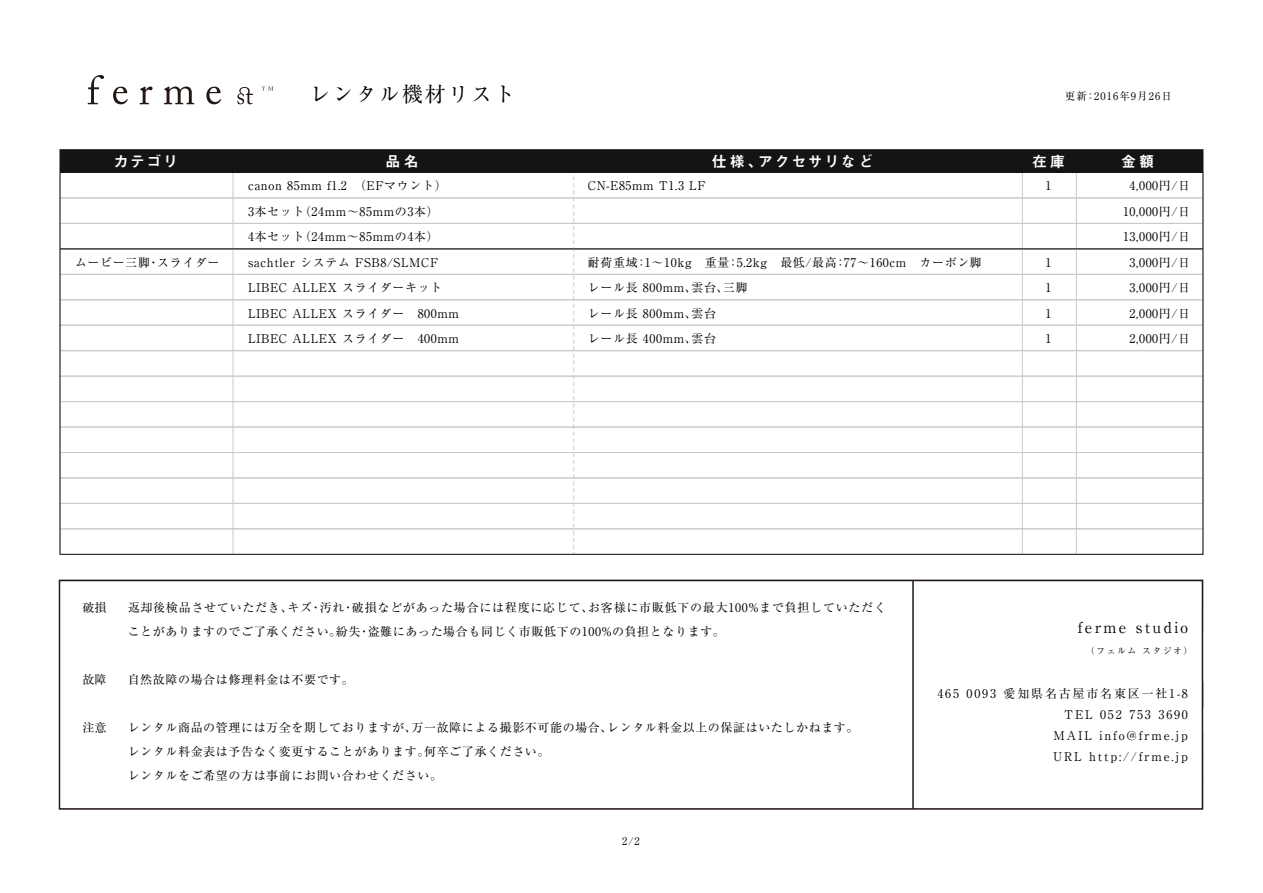
<style>
.page{position:relative;width:1263px;height:893px;background:#fff}
.page>*{position:absolute;margin:0;border:0;box-sizing:border-box;transform-origin:0 0}
.t1{font:21px "Ryumin Pr 5";letter-spacing:.1em;color:#000}
.t2{font:15px "Midashi Go Pr 5 MB31";letter-spacing:.1em;color:#fff}
.t3{font:15px "Ryumin Pr 5";letter-spacing:.15em;color:#000}
.t4{font:12px/25.5px "Ryumin Pr 5";letter-spacing:.05em;color:#000}
.t5{font:12px/21px "Ryumin Pr 5";letter-spacing:.15em;color:#000;text-align:right}
.t6{font:10.5px "Ryumin Pr 5";letter-spacing:.1em;color:#000}
.t7{font:8.85px "Ryumin Pr 5";letter-spacing:.15em;color:#000}
</style>
<div class="page">
<div style="left:60px;top:172px;width:1143px;height:26px;border:1px solid #c9caca"></div>
<div style="left:60px;top:198px;width:1143px;height:26px;border:1px solid #c9caca"></div>
<div style="left:60px;top:223px;width:1143px;height:26px;border:1px solid #c9caca"></div>
<div style="left:60px;top:248px;width:1143px;height:27px;border:1px solid #c9caca"></div>
<div style="left:60px;top:274px;width:1143px;height:26px;border:1px solid #c9caca"></div>
<div style="left:60px;top:299px;width:1143px;height:27px;border:1px solid #c9caca"></div>
<div style="left:60px;top:325px;width:1143px;height:26px;border:1px solid #c9caca"></div>
<div style="left:60px;top:350px;width:1143px;height:26px;border:1px solid #c9caca"></div>
<div style="left:60px;top:376px;width:1143px;height:26px;border:1px solid #c9caca"></div>
<div style="left:60px;top:401px;width:1143px;height:26px;border:1px solid #c9caca"></div>
<div style="left:60px;top:427px;width:1143px;height:26px;border:1px solid #c9caca"></div>
<div style="left:60px;top:452px;width:1143px;height:26px;border:1px solid #c9caca"></div>
<div style="left:60px;top:478px;width:1143px;height:26px;border:1px solid #c9caca"></div>
<div style="left:60px;top:503px;width:1143px;height:26px;border:1px solid #c9caca"></div>
<div style="left:60px;top:528px;width:1143px;height:27px;border:1px solid #c9caca"></div>
<div style="left:60px;top:579px;width:1143px;height:27px;border:1px solid #c9caca"></div>
<hr style="left:233px;top:150px;width:1px;height:404px;background:#c9caca">
<hr style="left:1022px;top:150px;width:1px;height:404px;background:#c9caca">
<hr style="left:1076px;top:150px;width:1px;height:404px;background:#c9caca">
<svg style="left:573px;top:172px;width:1px;height:381px"></svg>
<div style="left:60px;top:150px;width:1143px;height:22px;background:#141414"></div>
<svg style="left:88px;top:75px;width:16px;height:29px"></svg>
<svg style="left:140px;top:87px;width:13px;height:17px"></svg>
<svg style="left:164px;top:87px;width:30px;height:17px"></svg>
<svg style="left:237px;top:87px;width:16px;height:17px"></svg>
<svg style="left:261px;top:87px;width:12px;height:3px"></svg>
<svg style="left:113px;top:87px;width:15px;height:17px"></svg>
<svg style="left:206px;top:87px;width:15px;height:17px"></svg>
<hr style="left:60px;top:248px;width:1143px;height:1px;background:#141414">
<div style="left:59px;top:580px;width:1144px;height:230px;background:#fff;border:2px solid #231815"></div>
<hr style="left:912px;top:580px;width:2px;height:229px;background:#231815">
<h1 class="t1" style="left:309px;top:77px;width:207px">レンタル機材リスト</h1>
<p class="t6" style="left:1065px;top:88px;width:109px">更新：2016年9月26日</p>
<p class="t2" style="left:114px;top:149px;width:66px">カテゴリ</p>
<p class="t2" style="left:385px;top:149px;width:34px">品名</p>
<p class="t2" style="left:712px;top:149px;width:163px">仕様、アクセサリなど</p>
<p class="t2" style="left:1032px;top:149px;width:34px">在庫</p>
<p class="t2" style="left:1121px;top:149px;width:34px">金額</p>
<p class="t4" style="left:75px;top:248px;width:146px">ムービー三脚・スライダー</p>
<p class="t4" style="left:248px;top:172px;width:212px">canon 85mm f1.2　（EFマウント）<br>3本セット（24mm～85mmの3本）<br>4本セット（24mm～85mmの4本）sachtler システム FSB8/SLMCF<br>LIBEC ALLEX スライダーキット<br>LIBEC ALLEX スライダー　800mm<br>LIBEC ALLEX スライダー　400mm</p>
<p class="t4" style="left:588px;top:172px;width:119px">CN-E85mm T1.3 LF</p>
<p class="t4" style="left:588px;top:248px;width:395px">耐荷重域：1～10kg　重量：5.2kg　最低/最高：77～160cm　カーボン脚レール長 800mm、雲台、三脚<br>レール長 800mm、雲台<br>レール長 400mm、雲台</p>
<p class="t4" style="left:1045px;top:172px;width:7px">1</p>
<p class="t4" style="left:1045px;top:248px;width:7px;text-align:justify">1<br>1<br>1<br>1</p>
<p class="t4" style="left:1123px;top:172px;width:69px;text-align:center">4,000円/日<br>10,000円/日<br>13,000円/日<br>3,000円/日<br>3,000円/日<br>2,000円/日<br>2,000円/日</p>
<p class="t4" style="left:82px;top:594px;width:25px">破損</p>
<p class="t4" style="left:82px;top:666px;width:25px">故障</p>
<p class="t4" style="left:82px;top:714px;width:25px">注意</p>
<p class="t4" style="left:128px;top:595px;width:760px;line-height:24px">返却後検品させていただき、キズ・汚れ・破損などがあった場合には程度に応じて、お客様に市販低下の最大100%まで負担していただくことがありますのでご了承ください。紛失・盗難にあった場合も同じく市販低下の100%の負担となります。</p>
<p class="t4" style="left:128px;top:666px;width:228px">自然故障の場合は修理料金は不要です。</p>
<p class="t4" style="left:128px;top:715px;width:732px;line-height:24px">レンタル商品の管理には万全を期しておりますが、万一故障による撮影不可能の場合、レンタル料金以上の保証はいたしかねます。レンタル料金表は予告なく変更することがあります。何卒ご了承ください。<br>レンタルをご希望の方は事前にお問い合わせください。</p>
<p class="t6" style="left:622px;top:833px;width:19px">2/2</p>
<p class="t3" style="left:1078px;top:615px;width:111px">ferme studio</p>
<p class="t7" style="left:1086px;top:643px;width:108px">（フェルム スタジオ）</p>
<p class="t5" style="left:937px;top:682px;width:252px">465 0093 愛知県名古屋市名東区一社1-8<br>TEL 052 753 3690<br>MAIL info@frme.jp<br>URL http://frme.jp</p>
</div>
